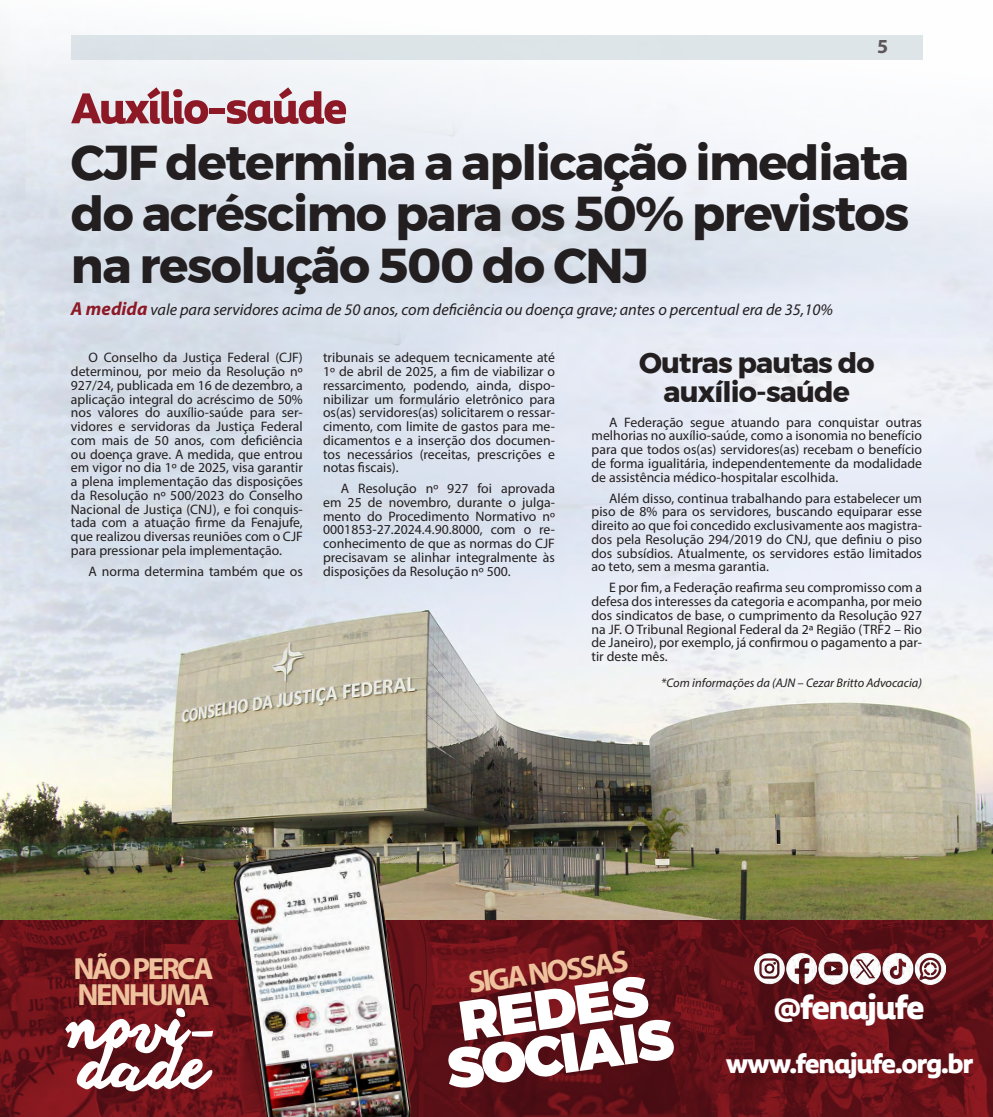
<style>
.page{position:relative;width:993px;height:1117px;background:#fff}
.page>*{position:absolute;margin:0;border:0;box-sizing:border-box;transform-origin:0 0}
.t1{font:61.38px "Anothershabby";letter-spacing:-.03em;color:#fff}
.t2{font:900 55.75px "Montserrat";color:#fff}
.t3{font:700 51.25px "Aalto Sans Essential Alt";letter-spacing:-.04em;color:#8d1926}
.t4{font:700 48.75px/51.2px "Montserrat";letter-spacing:-.03em;color:#231f20;text-align:justify}
.t5{font:700 38.75px "Aalto Sans Essential Alt";letter-spacing:-.04em;color:#fff}
.t6{font:700 31.25px "Aalto Sans Essential Alt";letter-spacing:-.04em;color:#fff}
.t7{font:700 30.62px "Myriad Pro";letter-spacing:-.08em;color:#efc29d}
.t8{font:700 28.5px/28.8px "Montserrat";letter-spacing:-.03em;color:#231f20;text-align:center}
.t9{font:700 20px "Myriad Pro";color:#5d575a}
.t10{font:italic 16.25px "Myriad Pro";color:#231f20}
.t11{font:13.75px/13.8px "Myriad Pro";color:#231f20;text-align:justify}
.t12{font:italic 12.5px "Myriad Pro";color:#231f20}
.s1{font-weight:700;font-size:18.75px;color:#8d1926}
.s2{font-size:71.12px}
</style>
<div class="page">
<img style="left:0;top:34px;width:992px;height:885px">
<img style="left:0;top:919px;width:992px;height:197px">
<img style="left:230px;top:843px;width:185px;height:273px">
<img style="left:754px;top:952px;width:190px;height:32px">
<p class="t3" style="left:71px;top:79px;width:278px">Auxílio-saúde</p>
<h3 class="t9" style="left:876px;top:33px;width:13px">5</h3>
<p class="t4" style="left:71px;top:137px;width:839px">CJF determina a aplicação imediata do acréscimo para os 50% previstos na resolução 500 do CNJ</p>
<p class="t10" style="left:71px;top:300px;width:763px"><span class="s1">A medida</span> vale para servidores acima de 50 anos, com deficiência ou doença grave; antes o percentual era de 35,10%</p>
<p class="t8" style="left:638px;top:349px;width:237px">Outras pautas do auxílio-saúde</p>
<p class="t11" style="left:591px;top:415px;width:332px;text-indent:18px">A Federação segue atuando para conquistar outras melhorias no auxílio-saúde, como a isonomia no benefício para que todos os(as) servidores(as) recebam o benefício de forma igualitária, independentemente da modalidade de assistência médico-hospitalar escolhida.</p>
<p class="t11" style="left:591px;top:491px;width:332px;text-indent:18px">Além disso, continua trabalhando para estabelecer um piso de 8% para os servidores, buscando equiparar esse direito ao que foi concedido exclusivamente aos magistra&shy;dos pela Resolução 294/2019 do CNJ, que definiu o piso dos subsídios. Atualmente, os servidores estão limitados ao teto, sem a mesma garantia.</p>
<p class="t11" style="left:591px;top:580px;width:332px;text-indent:18px">E por fim, a Federação reafirma seu compromisso com a defesa dos interesses da categoria e acompanha, por meio dos sindicatos de base, o cumprimento da Resolução 927 na JF. O Tribunal Regional Federal da 2ª Região (TRF2 – Rio de Janeiro), por exemplo, já confirmou o pagamento a par&shy;tir deste mês.</p>
<p class="t12" style="left:661px;top:674px;width:262px">*Com informações da (AJN – Cezar Britto Advocacia)</p>
<p class="t11" style="left:71px;top:350px;width:233px;text-indent:18px">O Conselho da Justiça Federal (CJF) determinou, por meio da Resolução nº 927/24, publicada em 16 de dezembro, a aplicação integral do acréscimo de 50% nos valores do auxílio-saúde para ser&shy;vidores e servidoras da Justiça Federal com mais de 50 anos, com deficiência ou doença grave. A medida, que entrou em vigor no dia 1º de 2025, visa garantir a plena implementação das disposições da Resolução nº 500/2023 do Conselho Nacional de Justiça (CNJ), e foi conquis&shy;tada com a atuação firme da Fenajufe, que realizou diversas reuniões com o CJF para pressionar pela implementação.</p>
<p class="t11" style="left:89px;top:564px;width:215px">A norma determina também que os</p>
<p class="t11" style="left:323px;top:350px;width:233px">tribunais se adequem tecnicamente até 1º de abril de 2025, a fim de viabilizar o ressarcimento, podendo, ainda, dispo&shy;nibilizar um formulário eletrônico para os(as) servidores(as) solicitarem o ressar&shy;cimento, com limite de gastos para me&shy;dicamentos e a inserção dos documen&shy;tos necessários (receitas, prescrições e notas fiscais).</p>
<p class="t11" style="left:323px;top:481px;width:233px;text-indent:18px">A Resolução nº 927 foi aprovada em 25 de novembro, durante o julga&shy;mento do Procedimento Normativo nº 0001853-27.2024.4.90.8000, com o re&shy;conhecimento de que as normas do CJF precisavam se alinhar integralmente às disposições da Resolução nº 500.</p>
<p class="t7" style="left:73px;top:948px;width:142px">NÃO PERCA</p>
<p class="t7" style="left:77px;top:974px;width:134px">NENHUMA</p>
<p class="t1" style="left:69px;top:989px;width:150px"><span class="s2">n</span>ovi-</p>
<p class="t1" style="left:80px;top:1031px;width:129px">dade</p>
<p class="t7" style="left:465px;top:963px;width:163px;rotate:-8deg">SIGA NOSSAS</p>
<p class="t2" style="left:452px;top:975px;width:192px;rotate:-8deg">REDES</p>
<p class="t2" style="left:440px;top:1024px;width:230px;rotate:-8deg">SOCIAIS</p>
<p class="t5" style="left:773px;top:985px;width:152px">@fenajufe</p>
<p class="t6" style="left:725px;top:1045px;width:249px">www.fenajufe.org.br</p>
</div>
